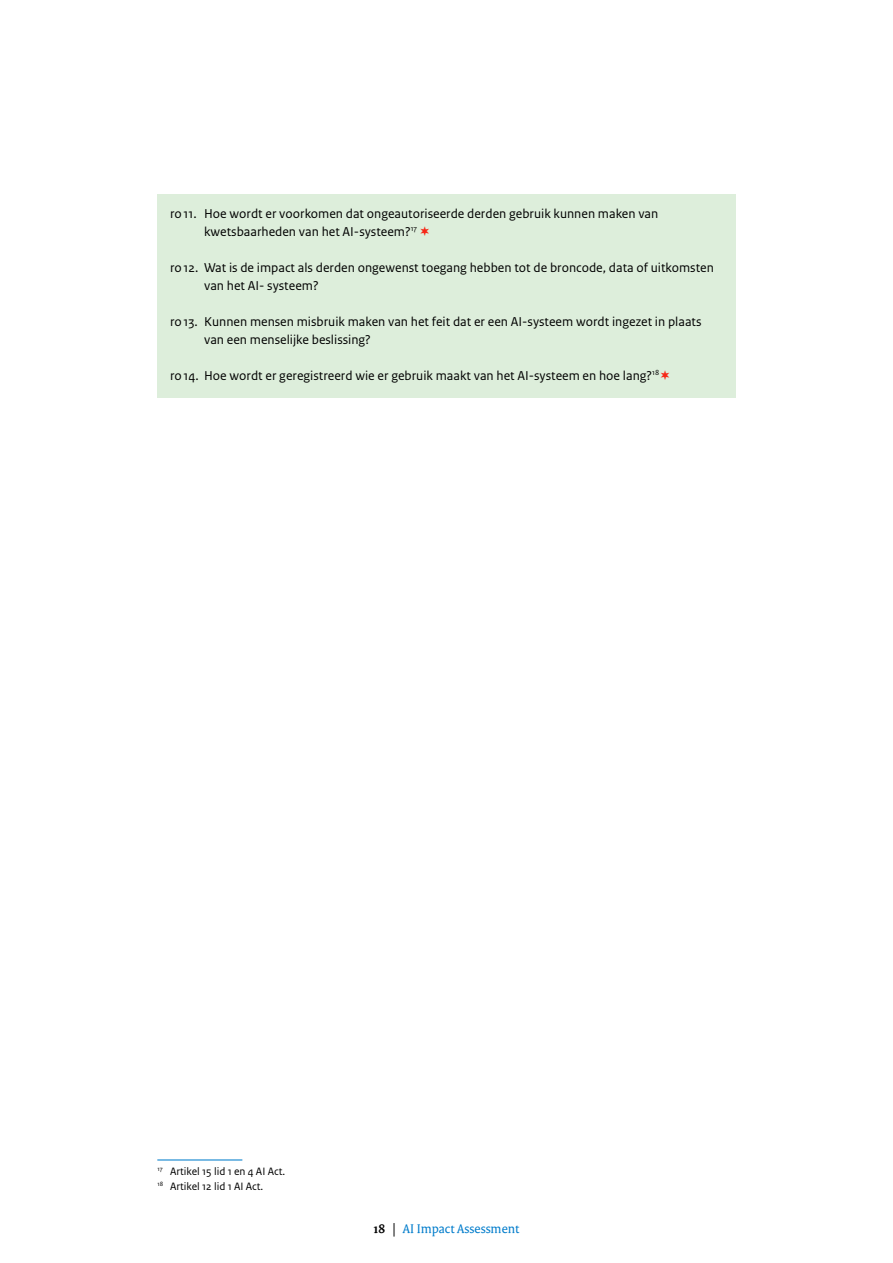
<style>
.page{position:relative;width:893px;height:1263px;background:#fff}
.page>*{position:absolute;margin:0;border:0;box-sizing:border-box;transform-origin:0 0}
.t1{font:13.5px/18px "Rijksoverheid Sans Text";color:#000}
.t2{font:13.5px "Rijksoverheid Serif";color:#007ccb}
.Voetnoot{font:11.25px "Rijksoverheid Sans Text";color:#000}
.s1{font-weight:700;color:#000}
</style>
<div class="page">
<div style="left:157px;top:194px;width:579px;height:59px;background:#ddeedb"></div>
<div style="left:157px;top:248px;width:579px;height:59px;background:#ddeedb"></div>
<div style="left:157px;top:302px;width:579px;height:59px;background:#ddeedb"></div>
<div style="left:157px;top:356px;width:579px;height:41px;background:#ddeedb"></div>
<hr style="left:157px;top:1159px;width:85px;height:1px;background:#007ccb">
<p class="t1" style="left:204px;top:205px;width:456px;text-indent:-34px">ro11. Hoe wordt er voorkomen dat ongeautoriseerde derden gebruik kunnen maken van kwetsbaarheden van het AI-systeem?<sup>17</sup></p>
<p class="t1" style="left:204px;top:259px;width:511px;text-indent:-34px">ro12. Wat is de impact als derden ongewenst toegang hebben tot de broncode, data of uitkomsten van het AI- systeem?</p>
<p class="t1" style="left:204px;top:313px;width:499px;text-indent:-34px">ro13. Kunnen mensen misbruik maken van het feit dat er een AI-systeem wordt ingezet in plaats van een menselijke beslissing?</p>
<p class="t1" style="left:170px;top:367px;width:491px">ro14. Hoe wordt er geregistreerd wie er gebruik maakt van het AI-systeem en hoe lang?<sup>18</sup></p>
<p class="Voetnoot" style="left:157px;top:1165px;width:129px"><sup>17</sup> Artikel 15 lid 1 en 4 AI Act.</p>
<p class="Voetnoot" style="left:157px;top:1180px;width:108px"><sup>18</sup> Artikel 12 lid 1 AI Act.</p>
<p class="t2" style="left:374px;top:1220px;width:147px"><span class="s1">18 |</span> AI Impact Assessment</p>
</div>
